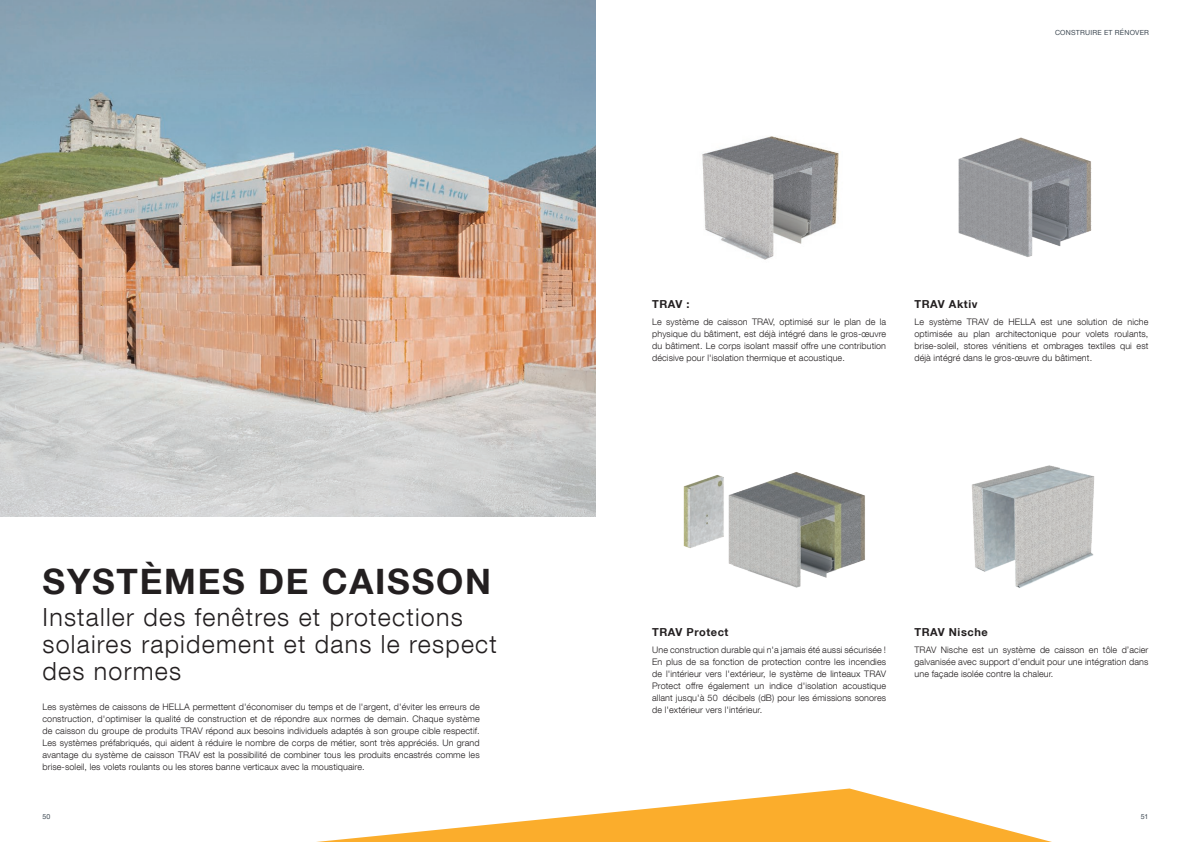
<style>
.page{position:relative;width:1191px;height:842px;background:#fff}
.page>*{position:absolute;margin:0;border:0;box-sizing:border-box;transform-origin:0 0}
.t1{font:700 35px "Helvetica Neue LT Com";letter-spacing:.05em;color:#231f20}
.t2{font:300 25px/27px "Helvetica Neue LT Com";letter-spacing:.05em;color:#231f20}
.t3{font:700 11px "Helvetica Neue LT Com";letter-spacing:.05em;color:#231f20}
.t4{font:300 9px/12px "Helvetica Neue LT Com";letter-spacing:.01em;color:#231f20;text-align:justify}
.t5{font:7px "Helvetica Neue LT Com";letter-spacing:.03em;color:#3f4a54}
</style>
<div class="page">
<svg style="left:316px;top:788px;width:736px;height:54px"></svg>
<img style="left:0;top:0;width:595px;height:517px">
<img style="left:702px;top:136px;width:137px;height:124px">
<img style="left:958px;top:137px;width:134px;height:120px">
<img style="left:683px;top:472px;width:182px;height:116px">
<img style="left:971px;top:465px;width:124px;height:123px">
<h1 class="t1" style="left:43px;top:559px;width:450px">SYSTÈMES DE CAISSON</h1>
<h2 class="t2" style="left:43px;top:603px;width:456px">Installer des fenêtres et protections solaires rapidement et dans le respect des normes</h2>
<p class="t4" style="left:43px;top:701px;width:439px">Les systèmes de caissons de HELLA permettent d'économiser du temps et de l'argent, d'éviter les erreurs de construction, d'optimiser la qualité de construction et de répondre aux normes de demain. Chaque système de caisson du groupe de produits TRAV répond aux besoins individuels adaptés à son groupe cible respectif.<br>Les systèmes préfabriqués, qui aident à réduire le nombre de corps de métier, sont très appréciés. Un grand avantage du système de caisson TRAV est la possibilité de combiner tous les produits encastrés comme les brise-soleil, les volets roulants ou les stores banne verticaux avec la moustiquaire.</p>
<p class="t5" style="left:1055px;top:29px;width:95px">CONSTRUIRE ET RÉNOVER</p>
<p class="t3" style="left:652px;top:297px;width:39px">TRAV :</p>
<p class="t4" style="left:652px;top:316px;width:235px">Le système de caisson TRAV, optimisé sur le plan de la physique du bâtiment, est déjà intégré dans le gros-œuvre du bâtiment. Le corps isolant massif offre une contribution décisive pour l'isolation thermique et acoustique.</p>
<p class="t3" style="left:914px;top:297px;width:64px">TRAV Aktiv</p>
<p class="t4" style="left:914px;top:316px;width:235px">Le système TRAV de HELLA est une solution de niche optimisée au plan architectonique pour volets roulants, brise-soleil, stores vénitiens et ombrages textiles qui est déjà intégré dans le gros-œuvre du bâtiment.</p>
<p class="t3" style="left:652px;top:625px;width:78px">TRAV Protect</p>
<p class="t4" style="left:652px;top:644px;width:235px">Une construction durable qui n'a jamais été aussi sécurisée !<br>En plus de sa fonction de protection contre les incendies de l'intérieur vers l'extérieur, le système de linteaux TRAV Protect offre également un indice d'isolation acoustique allant jusqu'à 50 décibels (dB) pour les émissions sonores de l'extérieur vers l'intérieur.</p>
<p class="t3" style="left:914px;top:625px;width:75px">TRAV Nische</p>
<p class="t4" style="left:914px;top:644px;width:235px">TRAV Nische est un système de caisson en tôle d’acier galvanisée avec support d’enduit pour une intégration dans une façade isolée contre la chaleur.</p>
<p class="t5" style="left:43px;top:812px;width:9px">50</p>
<p class="t5" style="left:1140px;top:812px;width:9px">51</p>
</div>
